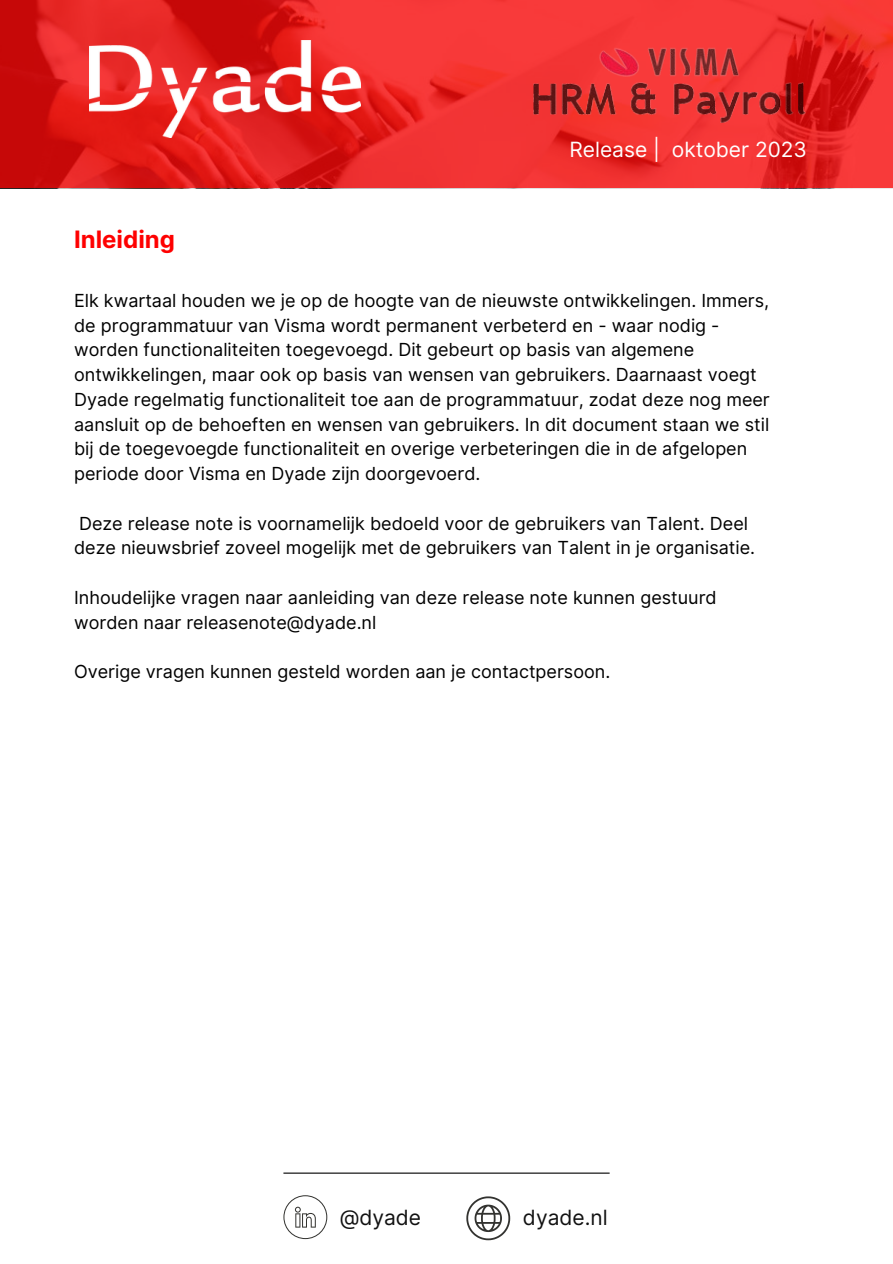
<style>
.page{position:relative;width:893px;height:1264px;background:#fff}
.page>*{position:absolute;margin:0;border:0;box-sizing:border-box;transform-origin:0 0}
.t1{font:700 24px "Inter";color:#fe0000}
.t2{font:21px "Inter";color:#fff}
.t3{font:21px "Inter";color:#111}
.t4{font:18px/24.8px "Inter";color:#000}
</style>
<div class="page">
<svg style="left:0;top:0;width:892px;height:188px;background:#e72827"></svg>
<img style="left:89px;top:41px;width:271px;height:97px">
<hr style="left:283px;top:1172px;width:326px;height:1px;background:#000">
<img style="left:529px;top:35px;width:281px;height:109px">
<svg style="left:283px;top:1195px;width:44px;height:43px"></svg>
<svg style="left:466px;top:1196px;width:44px;height:44px"></svg>
<h1 class="t1" style="left:74px;top:222px;width:102px">Inleiding</h1>
<p class="t2" style="left:569px;top:134px;width:239px">Release | oktober 2023</p>
<p class="t4" style="left:74px;top:288px;width:697px">Elk kwartaal houden we je op de hoogte van de nieuwste ontwikkelingen. Immers, de programmatuur van Visma wordt permanent verbeterd en - waar nodig - worden functionaliteiten toegevoegd. Dit gebeurt op basis van algemene ontwikkelingen, maar ook op basis van wensen van gebruikers. Daarnaast voegt Dyade regelmatig functionaliteit toe aan de programmatuur, zodat deze nog meer aansluit op de behoeften en wensen van gebruikers. In dit document staan we stil bij de toegevoegde functionaliteit en overige verbeteringen die in de afgelopen periode door Visma en Dyade zijn doorgevoerd.</p>
<p class="t4" style="left:74px;top:511px;width:682px">Deze release note is voornamelijk bedoeld voor de gebruikers van Talent. Deel deze nieuwsbrief zoveel mogelijk met de gebruikers van Talent in je organisatie.</p>
<p class="t4" style="left:74px;top:585px;width:644px">Inhoudelijke vragen naar aanleiding van deze release note kunnen gestuurd worden naar releasenote@dyade.nl</p>
<p class="t4" style="left:74px;top:659px;width:537px">Overige vragen kunnen gesteld worden aan je contactpersoon.</p>
<p class="t3" style="left:340px;top:1202px;width:83px">@dyade</p>
<p class="t3" style="left:523px;top:1202px;width:86px">dyade.nl</p>
</div>
